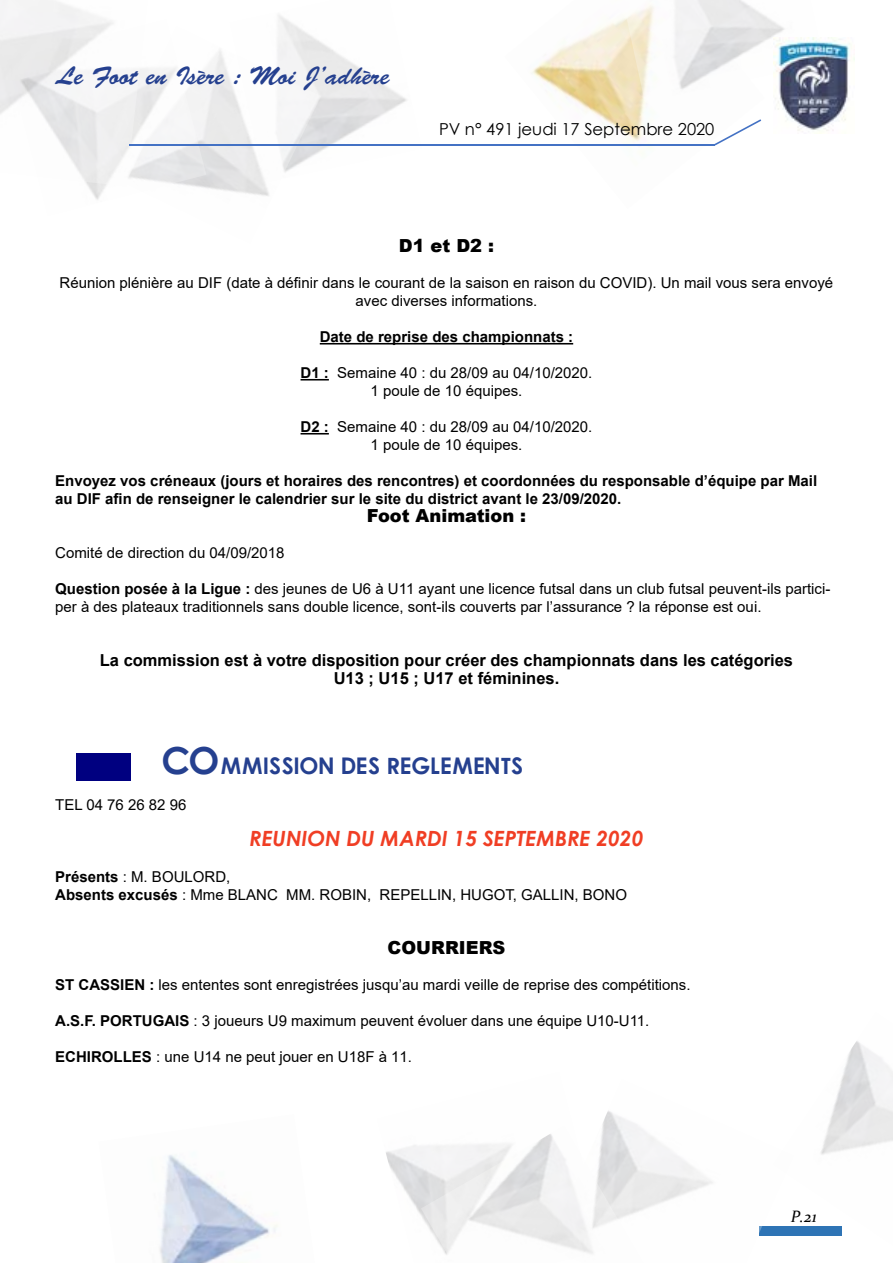
<style>
.page{position:relative;width:893px;height:1263px;background:#fff}
.page>*{position:absolute;margin:0;border:0;box-sizing:border-box;transform-origin:0 0}
.t1{font:25.5px "Brush Script Std";color:#25408f}
.t2{font:700 24px "Qualy";color:#25408f}
.t3{font:italic 700 21px "Century Gothic";color:#f03e24}
.t4{font:900 18px "Arial";color:#000}
.t5{font:700 16.5px/18px "Arial";color:#000;text-align:center}
.t6{font:16.5px "Century Gothic";color:#000}
.t7{font:italic 16.5px "Constantia";color:#000}
.t8{font:15px/18px "Arial";color:#000;text-align:center}
.t9{font:700 15px/18px "Arial";color:#000}
.s1{font-weight:700}
.s2{font-family:"Adobe Fan Heiti Std";font-size:54px;color:#000080}
.s3{font-size:39px}
</style>
<div class="page">
<img style="left:160px;top:1155px;width:118px;height:108px">
<img style="left:386px;top:1145px;width:35px;height:70px">
<img style="left:602px;top:1111px;width:171px;height:125px">
<img style="left:421px;top:1126px;width:237px;height:129px">
<img style="left:773px;top:1041px;width:120px;height:195px">
<img style="left:504px;top:26px;width:258px;height:121px">
<img style="left:605px;top:0;width:210px;height:102px">
<img style="left:278px;top:15px;width:143px;height:136px">
<img style="left:206px;top:26px;width:115px;height:170px">
<img style="left:88px;top:67px;width:118px;height:133px">
<img style="left:0;top:0;width:152px;height:186px">
<hr style="left:129px;top:145px;width:585px;height:1px;background:#4472c4">
<img style="left:774px;top:38px;width:81px;height:95px">
<svg style="left:714px;top:119px;width:47px;height:26px"></svg>
<hr style="left:320px;top:343px;width:253px;height:1px;background:#000">
<svg style="left:301px;top:379px;width:28px;height:1px"></svg>
<svg style="left:301px;top:433px;width:28px;height:1px"></svg>
<h1 class="t1" style="left:56px;top:62px;width:335px">Le Foot en Isère : Moi J’adhère</h1>
<p class="t6" style="left:439px;top:118px;width:277px">PV n° 491 jeudi 17 Septembre 2020</p>
<p class="t4" style="left:399px;top:233px;width:97px">D1 et D2 :</p>
<p class="t8" style="left:60px;top:274px;width:775px">Réunion plénière au DIF (date à définir dans le courant de la saison en raison du COVID). Un mail vous sera envoyé avec diverses informations.</p>
<p class="t9" style="left:320px;top:328px;width:255px">Date de reprise des championnats :</p>
<p class="t8" style="left:301px;top:364px;width:293px"><span class="s1">D1 :</span> Semaine 40 : du 28/09 au 04/10/2020.<br>1 poule de 10 équipes.</p>
<p class="t8" style="left:301px;top:418px;width:293px"><span class="s1">D2 :</span> Semaine 40 : du 28/09 au 04/10/2020.<br>1 poule de 10 équipes.</p>
<p class="t9" style="left:55px;top:472px;width:763px">Envoyez vos créneaux (jours et horaires des rencontres) et coordonnées du responsable d’équipe par Mail au DIF afin de renseigner le calendrier sur le site du district avant le 23/09/2020.</p>
<p class="t4" style="left:367px;top:503px;width:161px">Foot Animation :</p>
<p class="t8" style="left:55px;top:544px;width:231px">Comité de direction du 04/09/2018</p>
<p class="t8" style="left:55px;top:580px;width:777px;text-align:left"><span class="s1">Question posée à la Ligue :</span> des jeunes de U6 à U11 ayant une licence futsal dans un club futsal peuvent-ils partici&shy;per à des plateaux traditionnels sans double licence, sont-ils couverts par l’assurance ? la réponse est oui.</p>
<p class="t5" style="left:100px;top:651px;width:695px">La commission est à votre disposition pour créer des championnats dans les catégories<br>U13 ; U15 ; U17 et féminines.</p>
<h2 class="t2" style="left:77px;top:751px;width:449px"><span class="s2">▄</span> <span class="s3">CO</span>MMISSION DES REGLEMENTS</h2>
<p class="t8" style="left:55px;top:795px;width:133px">TEL 04 76 26 82 96</p>
<h3 class="t3" style="left:249px;top:822px;width:395px">REUNION DU MARDI 15 SEPTEMBRE 2020</h3>
<p class="t8" style="left:55px;top:867px;width:573px;text-align:left"><span class="s1">Présents</span> : M. BOULORD,<br><span class="s1">Absents excusés</span> : Mme BLANC MM. ROBIN, REPELLIN, HUGOT, GALLIN, BONO</p>
<p class="t4" style="left:388px;top:934px;width:119px">COURRIERS</p>
<p class="t8" style="left:55px;top:975px;width:637px"><span class="s1">ST CASSIEN :</span> les ententes sont enregistrées jusqu’au mardi veille de reprise des compétitions.</p>
<p class="t8" style="left:55px;top:1011px;width:596px"><span class="s1">A.S.F. PORTUGAIS</span> : 3 joueurs U9 maximum peuvent évoluer dans une équipe U10-U11.</p>
<p class="t8" style="left:55px;top:1047px;width:358px"><span class="s1">ECHIROLLES</span> : une U14 ne peut jouer en U18F à 11.</p>
<p class="t7" style="left:791px;top:1205px;width:28px">P.21</p>
</div>
